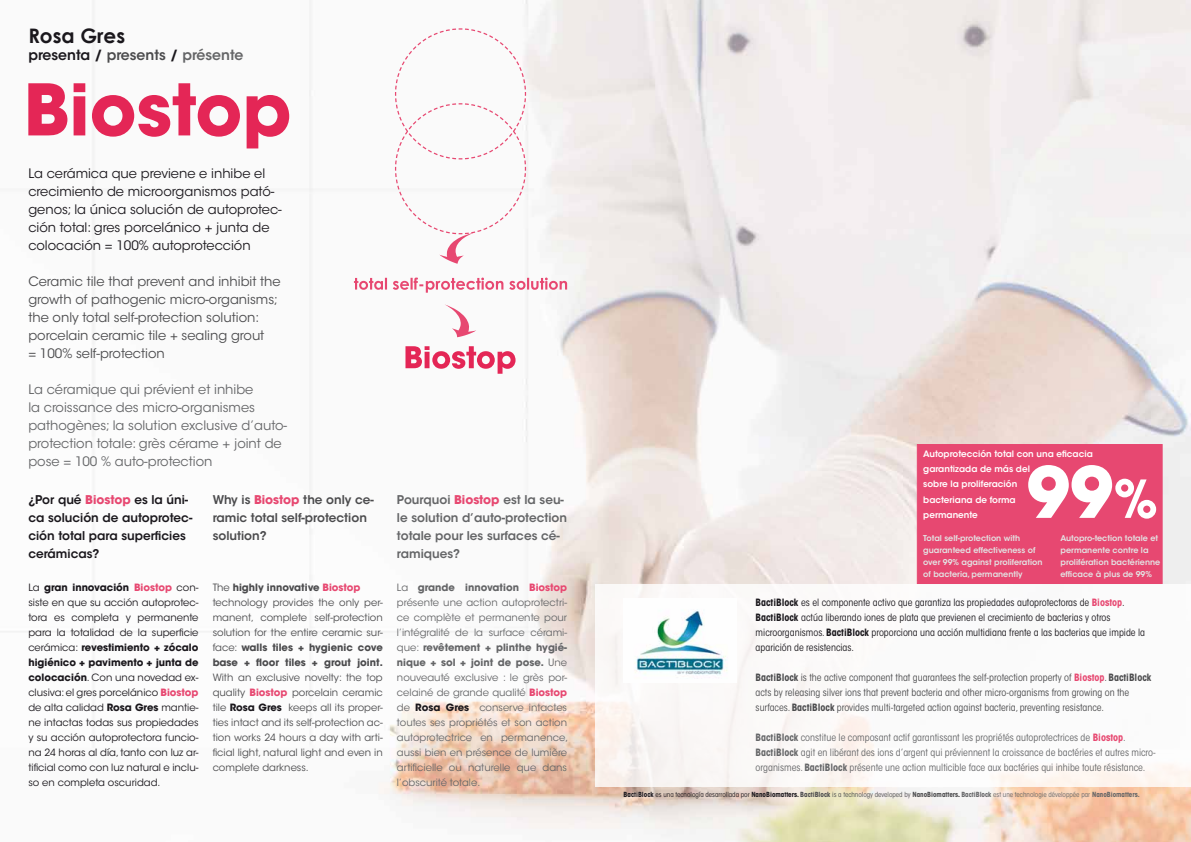
<style>
.page{position:relative;width:1191px;height:842px;background:#fff}
.page>*{position:absolute;margin:0;border:0;box-sizing:border-box;transform-origin:0 0}
.t1{font:700 20px "Century Gothic";color:#1a171c}
.t2{font:600 14px "ITC Avant Garde Std";color:#1a171c}
.t3{font:13px/18px "ITC Avant Garde Std";color:#1a171c}
.t4{font:13px/18px "ITC Avant Garde Std";color:#4b4b4d}
.t5{font:13px/18px "ITC Avant Garde Std";color:#646567}
.t6{font:600 12px/18px "ITC Avant Garde Std";color:#646567}
.t7{font:600 12px/18px "ITC Avant Garde Std";color:#1a171c}
.t8{font:600 12px/18px "ITC Avant Garde Std";color:#4b4b4d}
.t9{font:10px/15px "ITC Avant Garde Std";color:#1a171c;text-align:justify}
.t10{font:10px/15px "ITC Avant Garde Std";color:#646567}
.t11{font:10px/15px "ITC Avant Garde Std";color:#4b4b4d}
.t12{font:condensed 10px/15px "ITC Avant Garde Std";color:#1a171c}
.t13{font:condensed 10px/15px "ITC Avant Garde Std";color:#646567}
.t14{font:condensed 10px/15px "ITC Avant Garde Std";color:#4b4b4d}
.t15{font:600 8.8px/15.4px "ITC Avant Garde Std";color:#fff}
.t16{font:600 8px/12px "ITC Avant Garde Std";color:#e3e4e4}
.t17{font:condensed 7px "ITC Avant Garde Std";color:#1a171c}
.s1{color:#4b4b4d}
.s2{color:#646567}
.s3{font-weight:700;color:#e74871}
.s4{font-weight:700}
.s5{font-weight:700;color:#1a171c}
.s6{font-weight:700;color:#4b4b4d}
.s7{font-weight:700;color:#646567}
</style>
<div class="page">
<img style="left:0;top:0;width:1191px;height:842px">
<svg style="left:28px;top:83px;width:261px;height:65px"></svg>
<div style="left:595px;top:584px;width:596px;height:202px;background:#fff"></div>
<svg style="left:405px;top:346px;width:110px;height:28px"></svg>
<svg style="left:444px;top:304px;width:32px;height:33px"></svg>
<svg style="left:354px;top:278px;width:213px;height:15px"></svg>
<svg style="left:394px;top:28px;width:133px;height:236px"></svg>
<img style="left:635px;top:609px;width:93px;height:69px">
<div style="left:916px;top:444px;width:246px;height:140px;background:#e74871"></div>
<svg style="left:1028px;top:465px;width:128px;height:54px"></svg>
<h1 class="t1" style="left:28px;top:24px;width:98px">Rosa Gres</h1>
<h2 class="t2" style="left:28px;top:46px;width:217px">presenta / <span class="s1">presents</span> / <span class="s2">présente</span></h2>
<h3 class="t3" style="left:28px;top:165px;width:255px">La cerámica que previene e inhibe el crecimiento de microorganismos pató&shy;genos; la única solución de autoprotec&shy;ción total: gres porcelánico + junta de colocación = 100% autoprotección</h3>
<h3 class="t4" style="left:28px;top:273px;width:254px">Ceramic tile that prevent and inhibit the growth of pathogenic micro-organisms; the only total self-protection solution: porcelain ceramic tile + sealing grout<br>= 100% self-protection</h3>
<h3 class="t5" style="left:28px;top:381px;width:260px">La céramique qui prévient et inhibe<br>la croissance des micro-organismes pathogènes; la solution exclusive d’auto&shy;protection totale: grès cérame + joint de pose = 100 % auto-protection</h3>
<p class="t7" style="left:28px;top:490px;width:165px">¿Por qué <span class="s3">Biostop</span> es la úni&shy;ca solución de autoprotec&shy;ción total para superficies cerámicas?</p>
<p class="t8" style="left:213px;top:490px;width:163px">Why is <span class="s3">Biostop</span> the only ce&shy;ramic total self-protection solution?</p>
<p class="t9" style="left:28px;top:580px;width:172px">La <span class="s4">gran innovación</span> <span class="s3">Biostop</span> con&shy;siste en que su acción autoprotec&shy;tora es completa y permanente para la totalidad de la superficie cerámica: <span class="s4">revestimiento + zócalo higiénico + pavimento + junta de colocación</span>. Con una novedad ex&shy;clusiva: el gres porcelánico <span class="s3">Biostop </span>de alta calidad <span class="s4">Rosa Gres</span> mantie&shy;ne intactas todas sus propiedades y su acción autoprotectora funcio&shy;na 24 horas al día, tanto con luz ar&shy;tificial como con luz natural e inclu&shy;so en completa oscuridad.</p>
<p class="t11" style="left:213px;top:580px;width:172px">The <span class="s4">highly innovative</span> <span class="s3">Biostop </span>technology provides the only per&shy;manent, complete self-protection solution for the entire ceramic sur&shy;face: <span class="s4">walls tiles + hygienic cove base + floor tiles + grout joint.</span></p>
<p class="t11" style="left:213px;top:670px;width:172px;text-align:justify">With an exclusive novelty: the top quality <span class="s3">Biostop</span> porcelain ceramic tile <span class="s5">Rosa Gres</span> keeps all its proper&shy;ties intact and its self-protection ac&shy;tion works 24 hours a day with arti&shy;ficial light, natural light and even in complete darkness.</p>
<p class="t6" style="left:397px;top:490px;width:172px">Pourquoi <span class="s3">Biostop</span> est la seu&shy;le solution d’auto-protection totale pour les surfaces cé&shy;ramiques?</p>
<p class="t10" style="left:397px;top:580px;width:173px">La <span class="s4">grande innovation</span> <span class="s3">Biostop </span>présente une action autoprotectri&shy;ce complète et permanente pour l’intégralité de la surface cérami&shy;que: <span class="s4">revêtement + plinthe hygié&shy;nique + sol + joint de pose.</span> Une nouveauté exclusive : le grès por&shy;celainé de grande qualité <span class="s3">Biostop </span>de <span class="s5">Rosa Gres</span> conserve intactes toutes ses propriétés et son action autoprotectrice en permanence, aussi bien en présence de lumière artificielle ou naturelle que dans l’obscurité totale.</p>
<p class="t15" style="left:923px;top:446px;width:171px">Autoprotección total con una eficacia garantizada de más del<br>sobre la proliferación<br>bacteriana de forma<br>permanente</p>
<p class="t16" style="left:923px;top:532px;width:121px">Total self-protection with guaranteed effectiveness of over 99% against proliferation of bacteria, permanently</p>
<p class="t16" style="left:1060px;top:532px;width:101px">Autopro-tection totale et permanente contre la prolifération bactérienne efficace à plus de 99%</p>
<p class="t12" style="left:755px;top:594px;width:391px"><span class="s4">BactiBlock</span> es el componente activo que garantiza las propiedades autoprotectoras de <span class="s3">Biostop</span>.<br><span class="s4">BactiBlock</span> actúa liberando iones de plata que previenen el crecimiento de bacterias y otros microorganismos. <span class="s4">BactiBlock</span> proporciona una acción multidiana frente a las bacterias que impide la aparición de resistencias.</p>
<p class="t14" style="left:755px;top:669px;width:397px"><span class="s4">BactiBlock</span> is the active component that guarantees the self-protection property of <span class="s3">Biostop</span>. <span class="s4">BactiBlock </span>acts by releasing silver ions that prevent bacteria and other micro-organisms from growing on the surfaces. <span class="s4">BactiBlock</span> provides multi-targeted action against bacteria, preventing resistance.</p>
<p class="t13" style="left:755px;top:729px;width:402px"><span class="s4">BactiBlock</span> constitue le composant actif garantissant les propriétés autoprotectrices de <span class="s3">Biostop</span>.<br><span class="s4">BactiBlock</span> agit en libérant des ions d’argent qui préviennent la croissance de bactéries et autres micro&shy;organismes. <span class="s4">BactiBlock</span> présente une action multicible face aux bactéries qui inhibe toute résistance.</p>
<p class="t17" style="left:623px;top:790px;width:517px"><span class="s4">BactiBlock</span> es una tecnología desarrollada por <span class="s4">NanoBiomatters.</span> <span class="s6">BactiBlock</span> <span class="s1">is a technology developed by</span> <span class="s6">NanoBiomatters</span><span class="s4">.</span> <span class="s7">BactiBlock</span> <span class="s2">est une technologie développée par</span> <span class="s7">NanoBiomatters.</span></p>
</div>
